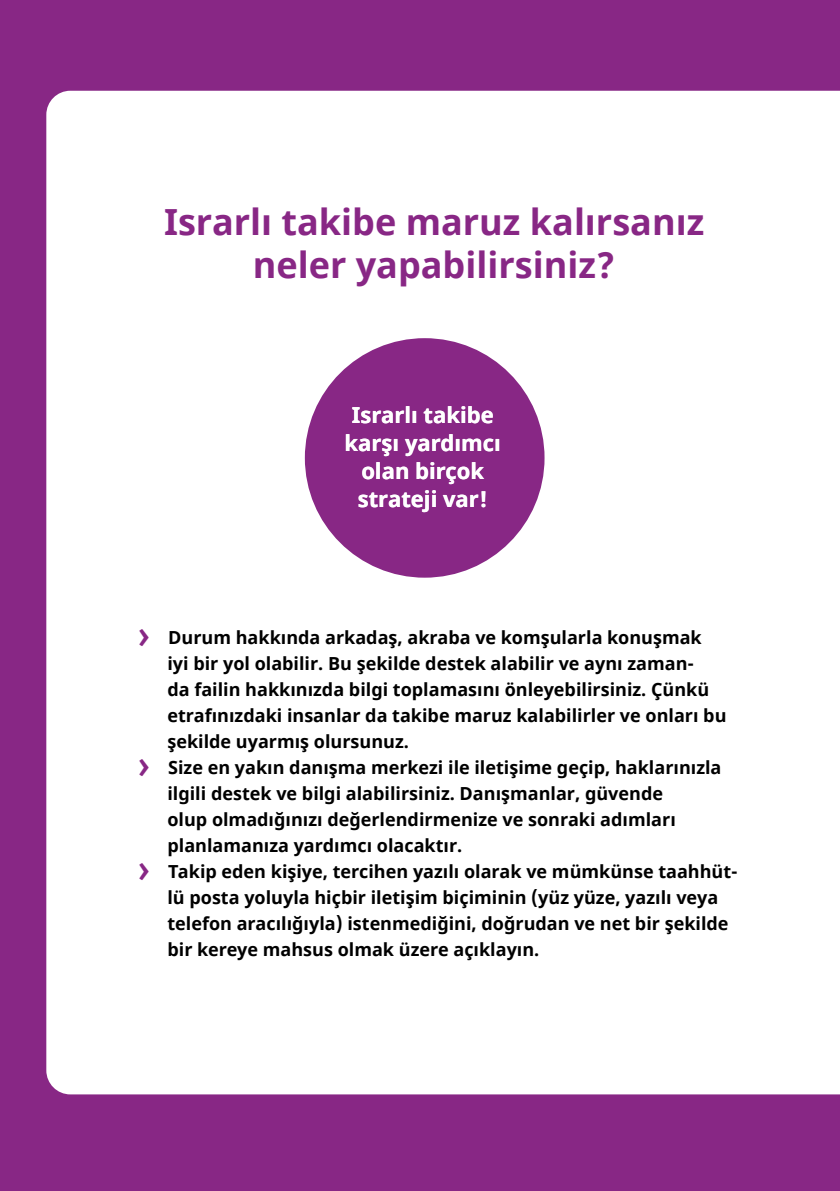
<style>
.page{position:relative;width:840px;height:1191px;background:#fff}
.page>*{position:absolute;margin:0;border:0;box-sizing:border-box;transform-origin:0 0}
.H2{font:700 36px "Noto Sans";color:#882785}
.t1{font:700 22px/28px "Noto Sans";color:#fff;text-align:center}
.liste_klein{font:700 18px/26px "Noto Sans";color:#000}
.s1{font-family:"ITC Officina Sans OS Bd";font-weight:400;font-size:34px;color:#882785}
</style>
<div class="page">
<div style="left:0;top:0;width:839px;height:1191px;background:#882785"></div>
<div style="left:46px;top:91px;width:793px;height:1003px;background:#fff"></div>
<div style="left:305px;top:338px;width:239px;height:239px;background:#882785;border-radius:50%"></div>
<h3 class="H2" style="left:164px;top:197px;width:541px">Israrlı takibe maruz kalırsanız</h3>
<h3 class="H2" style="left:253px;top:240px;width:364px">neler yapabilirsiniz?</h3>
<p class="t1" style="left:344px;top:401px;width:158px">Israrlı takibe karşı yardımcı olan birçok</p>
<p class="t1" style="left:357px;top:485px;width:131px">strateji var!</p>
<p class="liste_klein" style="left:167px;top:625px;width:560px;text-indent:-30px"><span class="s1">›</span> Durum hakkında arkadaş, akraba ve komşularla konuşmak iyi bir yol olabilir. Bu şekilde destek alabilir ve aynı zaman-<br>da failin hakkınızda bilgi toplamasını önleyebilirsiniz. Çünkü etrafınızdaki insanlar da takibe maruz kalabilirler ve onları bu şekilde uyarmış olursunuz.</p>
<p class="liste_klein" style="left:167px;top:755px;width:555px;text-indent:-30px"><span class="s1">›</span> Size en yakın danışma merkezi ile iletişime geçip, haklarınızla ilgili destek ve bilgi alabilirsiniz. Danışmanlar, güvende<br>olup olmadığınızı değerlendirmenize ve sonraki adımları planlamanıza yardımcı olacaktır.</p>
<p class="liste_klein" style="left:167px;top:859px;width:571px;text-indent:-30px"><span class="s1">›</span> Takip eden kişiye, tercihen yazılı olarak ve mümkünse taahhüt&shy;lü posta yoluyla hiçbir iletişim biçiminin (yüz yüze, yazılı veya telefon aracılığıyla) istenmediğini, doğrudan ve net bir şekilde bir kereye mahsus olmak üzere açıklayın.</p>
</div>
